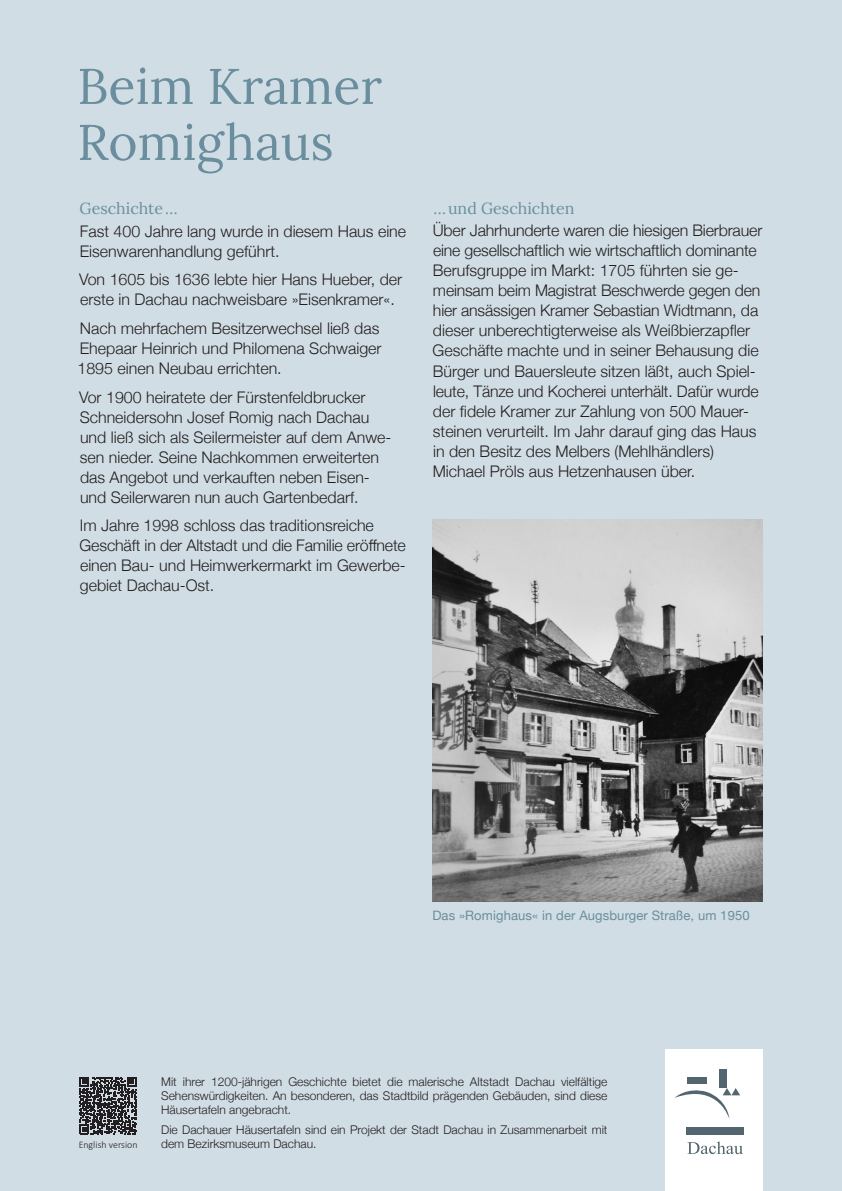
<style>
.page{position:relative;width:842px;height:1191px;background:#d1dde4}
.page>*{position:absolute;margin:0;border:0;box-sizing:border-box;transform-origin:0 0}
.t1{font:50px/56px "Lora";color:#6a8e9e}
.t2{font:300 16px/20px "Helvetica Neue";color:#231f20}
.t3{font:16px "Lora";color:#6a8e9e}
.t4{font:13px "Helvetica Neue";letter-spacing:.01em;color:#6a8e9e}
.t5{font:300 12px/14px "Helvetica Neue";color:#231f20;text-align:justify}
.t6{font:300 10px "Calibri";color:#231f20}
</style>
<div class="page">
<div style="left:665px;top:1049px;width:98px;height:142px;background:#fff"></div>
<div style="left:687px;top:1077px;width:19px;height:6px;background:#53656e"></div>
<div style="left:719px;top:1069px;width:8px;height:19px;background:#53656e"></div>
<svg style="left:674px;top:1082px;width:66px;height:37px"></svg>
<div style="left:686px;top:1126px;width:57px;height:8px;background:#53656e"></div>
<svg style="left:687px;top:1141px;width:56px;height:13px"></svg>
<svg style="left:79px;top:1077px;width:58px;height:57px"></svg>
<img style="left:432px;top:519px;width:331px;height:382px">
<h1 class="t1" style="left:77px;top:55px;width:306px">Beim Kramer<br>Romighaus</h1>
<p class="t3" style="left:79px;top:196px;width:100px">Geschichte…</p>
<p class="t2" style="left:80px;top:220px;width:328px">Fast 400 Jahre lang wurde in diesem Haus eine<br>Eisenwarenhandlung geführt.</p>
<p class="t2" style="left:79px;top:268px;width:325px">Von 1605 bis 1636 lebte hier Hans Hueber, der erste in Dachau nachweisbare »Eisenkramer«.</p>
<p class="t2" style="left:78px;top:317px;width:306px">Nach mehrfachem Besitzerwechsel ließ das<br>Ehepaar Heinrich und Philomena Schwaiger<br>1895 einen Neubau errichten.</p>
<p class="t2" style="left:79px;top:385px;width:314px">Vor 1900 heiratete der Fürstenfeldbrucker Schneidersohn Josef Romig nach Dachau und ließ sich als Seilermeister auf dem Anwe&shy;sen nieder. Seine Nachkommen erweiterten das Angebot und verkauften neben Eisen&shy;und Seilerwaren nun auch Gartenbedarf.</p>
<p class="t2" style="left:80px;top:514px;width:328px">Im Jahre 1998 schloss das traditionsreiche Geschäft in der Altstadt und die Familie eröffnete einen Bau- und Heimwerkermarkt im Gewerbe&shy;gebiet Dachau-Ost.</p>
<p class="t3" style="left:433px;top:196px;width:142px">…und Geschichten</p>
<p class="t2" style="left:433px;top:219px;width:331px">Über Jahrhunderte waren die hiesigen Bierbrauer eine gesellschaftlich wie wirtschaftlich dominante Berufsgruppe im Markt: 1705 führten sie ge&shy;meinsam beim Magistrat Beschwerde gegen den hier ansässigen Kramer Sebastian Widtmann, da dieser unberechtigterweise als Weißbierzapfler Geschäfte machte und in seiner Behausung die Bürger und Bauersleute sitzen läßt, auch Spiel&shy;leute, Tänze und Kocherei unterhält. Dafür wurde der fidele Kramer zur Zahlung von 500 Mauer&shy;steinen verurteilt. Im Jahr darauf ging das Haus in den Besitz des Melbers (Mehlhändlers)<br>Michael Pröls aus Hetzenhausen über.</p>
<p class="t4" style="left:432px;top:905px;width:319px">Das »Romighaus« in der Augsburger Straße, um 1950</p>
<p class="t5" style="left:161px;top:1073px;width:448px">Mit ihrer 1200-jährigen Geschichte bietet die malerische Altstadt Dachau vielfältige Sehenswürdigkeiten. An besonderen, das Stadtbild prägenden Gebäuden, sind diese Häusertafeln angebracht.</p>
<p class="t5" style="left:161px;top:1122px;width:448px">Die Dachauer Häusertafeln sind ein Projekt der Stadt Dachau in Zusammenarbeit mit</p>
<p class="t6" style="left:79px;top:1138px;width:60px">English version</p>
<p class="t5" style="left:161px;top:1136px;width:157px">dem Bezirksmuseum Dachau.</p>
</div>
